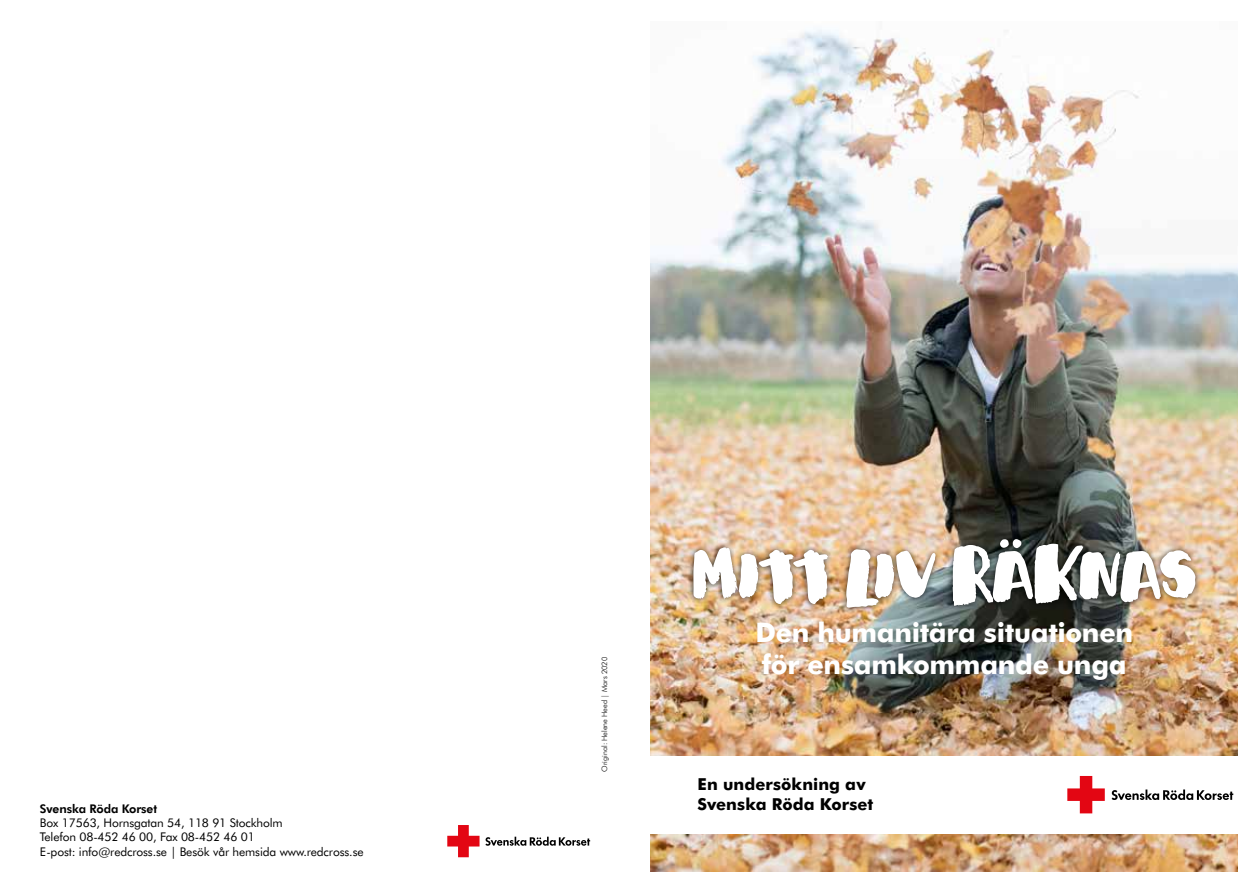
<style>
.page{position:relative;width:1259px;height:893px;background:#fff}
.page>*{position:absolute;margin:0;border:0;box-sizing:border-box;transform-origin:0 0}
.t1{font:67.05px "Meet Me In Brooklyn";letter-spacing:-.035em;color:#fff}
.t2{font:700 27px/32.4px "Futura BT";letter-spacing:-.01em;color:#fff}
.t3{font:700 16.5px/19.8px "Futura BT";letter-spacing:.005em;color:#000}
.t4{font:12px/14.4px "Futura BT";letter-spacing:-.01em;color:#000}
.t5{font:800 12px "Futura BT";letter-spacing:-.01em;color:#000}
.t6{font:300 7.5px "Futura BT";color:#000}
</style>
<div class="page">
<img style="left:651px;top:834px;width:586px;height:38px">
<img style="left:651px;top:29px;width:586px;height:727px">
<svg style="left:1067px;top:776px;width:37px;height:37px"></svg>
<svg style="left:1111px;top:789px;width:122px;height:11px"></svg>
<svg style="left:447px;top:825px;width:32px;height:32px"></svg>
<svg style="left:485px;top:837px;width:105px;height:9px"></svg>
<div style="left:687px;top:533px;width:514px;height:81px;background:#000;opacity:.75"></div>
<p class="t5" style="left:40px;top:801px;width:119px">Svenska Röda Korset</p>
<p class="t4" style="left:40px;top:815px;width:325px">Box 17563, Hornsgatan 54, 118 91 Stockholm<br>Telefon 08-452 46 00, Fax 08-452 46 01<br>E-post: info@redcross.se | Besök vår hemsida www.redcross.se</p>
<p class="t6" style="left:600px;top:772px;width:116px;rotate:-90deg">Original: Helene Heed | Mars 2020</p>
<h1 class="t1" style="left:691px;top:525px;width:508px">MITT LIV RÄKNAS</h1>
<h2 class="t2" style="left:755px;top:616px;width:379px">Den humanitära situationen för ensamkommande unga</h2>
<h3 class="t3" style="left:697px;top:774px;width:177px">En undersökning av<br>Svenska Röda Korset</h3>
</div>
